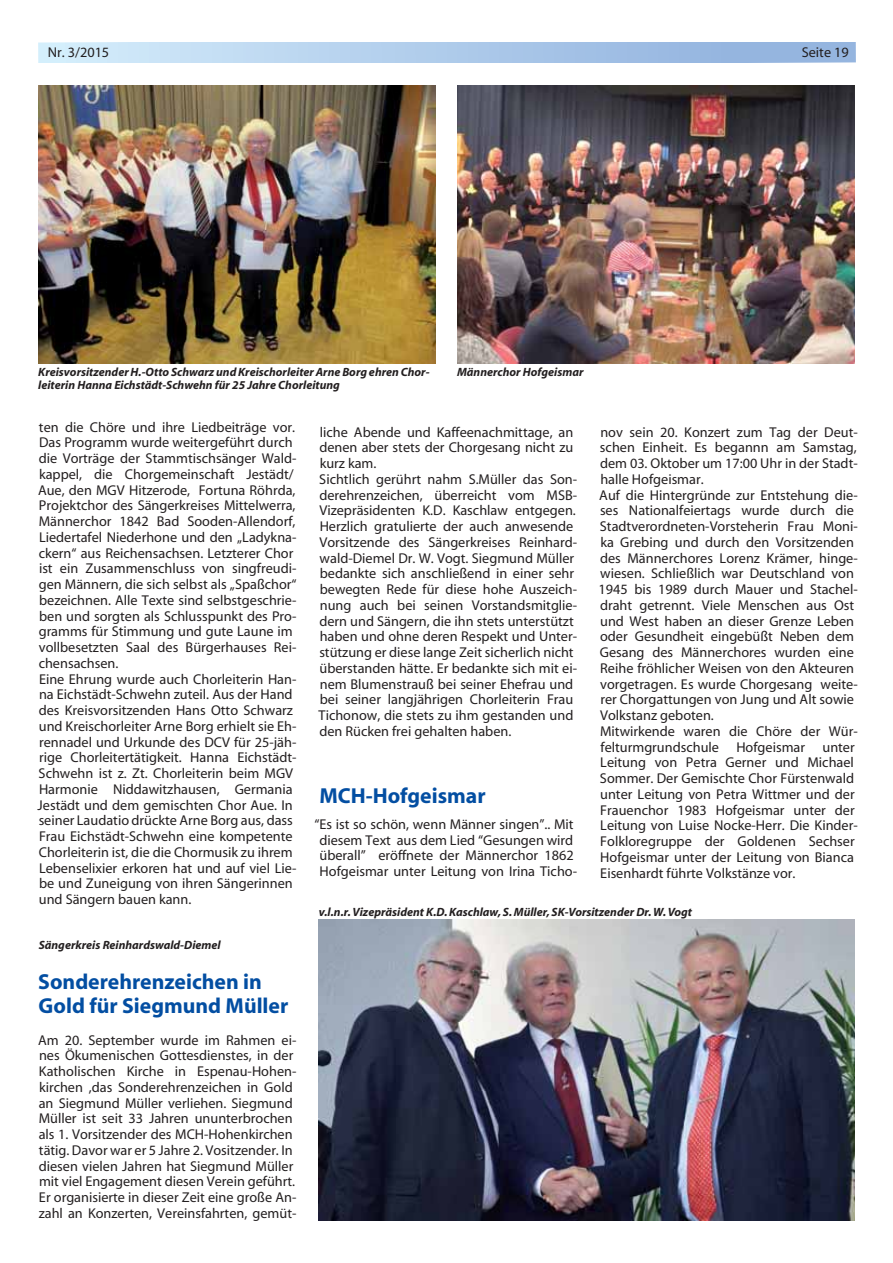
<style>
.page{position:relative;width:893px;height:1263px;background:#fff}
.page>*{position:absolute;margin:0;border:0;box-sizing:border-box;transform-origin:0 0}
.t1{font:700 21.75px/24px "Myriad";color:#034ea2}
.t2{font:14.25px/15.8px "Myriad";color:#231f20}
.t3{font:italic 700 12px/13.5px "Myriad";color:#231f20}
</style>
<div class="page">
<img style="left:38px;top:85px;width:397px;height:279px">
<svg style="left:38px;top:43px;width:818px;height:19px"></svg>
<img style="left:319px;top:920px;width:536px;height:300px">
<img style="left:458px;top:85px;width:397px;height:279px">
<p class="t2" style="left:48px;top:46px;width:63px">Nr. 3/2015</p>
<p class="t2" style="left:802px;top:46px;width:48px">Seite 19</p>
<p class="t3" style="left:38px;top:366px;width:393px">Kreisvorsitzender H.-Otto Schwarz und Kreischorleiter Arne Borg ehren Chor&shy;leiterin Hanna Eichstädt-Schwehn für 25 Jahre Chorleitung</p>
<p class="t3" style="left:457px;top:366px;width:128px">Männerchor Hofgeismar</p>
<p class="t2" style="left:38px;top:420px;width:261px">ten die Chöre und ihre Liedbeiträge vor.<br>Das Programm wurde weitergeführt durch die Vorträge der Stammtischsänger Wald&shy;kappel, die Chorgemeinschaft Jestädt/ Aue, den MGV Hitzerode, Fortuna Röhrda, Projektchor des Sängerkreises Mittelwerra, Männerchor 1842 Bad Sooden-Allendorf, Liedertafel Niederhone und den „Ladykna&shy;ckern“ aus Reichensachsen. Letzterer Chor ist ein Zusammenschluss von singfreudi&shy;gen Männern, die sich selbst als „Spaßchor“ bezeichnen. Alle Texte sind selbstgeschrie&shy;ben und sorgten als Schlusspunkt des Pro&shy;gramms für Stimmung und gute Laune im vollbesetzten Saal des Bürgerhauses Rei&shy;chensachsen.<br>Eine Ehrung wurde auch Chorleiterin Han&shy;na Eichstädt-Schwehn zuteil. Aus der Hand des Kreisvorsitzenden Hans Otto Schwarz und Kreischorleiter Arne Borg erhielt sie Eh&shy;rennadel und Urkunde des DCV für 25-jäh&shy;rige Chorleitertätigkeit. Hanna Eichstädt-Schwehn ist z. Zt. Chorleiterin beim MGV Harmonie Niddawitzhausen, Germania Jestädt und dem gemischten Chor Aue. In seiner Laudatio drückte Arne Borg aus, dass Frau Eichstädt-Schwehn eine kompetente Chorleiterin ist, die die Chormusik zu ihrem Lebenselixier erkoren hat und auf viel Lie&shy;be und Zuneigung von ihren Sängerinnen und Sängern bauen kann.</p>
<p class="t3" style="left:39px;top:939px;width:183px">Sängerkreis Reinhardswald-Diemel</p>
<h1 class="t1" style="left:38px;top:971px;width:252px">Sonderehrenzeichen in<br>Gold für Siegmund Müller</h1>
<p class="t2" style="left:38px;top:1033px;width:260px">Am 20. September wurde im Rahmen ei&shy;nes Ökumenischen Gottesdienstes, in der Katholischen Kirche in Espenau-Hohen&shy;kirchen ,das Sonderehrenzeichen in Gold an Siegmund Müller verliehen. Siegmund Müller ist seit 33 Jahren ununterbrochen als 1. Vorsitzender des MCH-Hohenkirchen tätig. Davor war er 5 Jahre 2. Vositzender. In diesen vielen Jahren hat Siegmund Müller mit viel Engagement diesen Verein geführt.<br>Er organisierte in dieser Zeit eine große An&shy;zahl an Konzerten, Vereinsfahrten, gemüt-</p>
<p class="t2" style="left:319px;top:425px;width:260px">liche Abende und Kaffeenachmittage, an denen aber stets der Chorgesang nicht zu kurz kam.<br>Sichtlich gerührt nahm S.Müller das Son&shy;derehrenzeichen, überreicht vom MSB-Vizepräsidenten K.D. Kaschlaw entgegen.<br>Herzlich gratulierte der auch anwesende Vorsitzende des Sängerkreises Reinhard&shy;wald-Diemel Dr. W. Vogt. Siegmund Müller bedankte sich anschließend in einer sehr bewegten Rede für diese hohe Auszeich&shy;nung auch bei seinen Vorstandsmitglie&shy;dern und Sängern, die ihn stets unterstützt haben und ohne deren Respekt und Unter&shy;stützung er diese lange Zeit sicherlich nicht überstanden hätte. Er bedankte sich mit ei&shy;nem Blumenstrauß bei seiner Ehefrau und bei seiner langjährigen Chorleiterin Frau Tichonow, die stets zu ihm gestanden und den Rücken frei gehalten haben.</p>
<h1 class="t1" style="left:319px;top:786px;width:168px">MCH-Hofgeismar</h1>
<p class="t2" style="left:314px;top:817px;width:264px;text-align:center">“Es ist so schön, wenn Männer singen”.. Mit diesem Text aus dem Lied “Gesungen wird überall” eröffnete der Männerchor 1862<br>Hofgeismar unter Leitung von Irina Ticho-</p>
<p class="t2" style="left:599px;top:425px;width:261px">nov sein 20. Konzert zum Tag der Deut&shy;schen Einheit. Es begannn am Samstag, dem 03. Oktober um 17:00 Uhr in der Stadt&shy;halle Hofgeismar.<br>Auf die Hintergründe zur Entstehung die&shy;ses Nationalfeiertags wurde durch die Stadtverordneten-Vorsteherin Frau Moni&shy;ka Grebing und durch den Vorsitzenden des Männerchores Lorenz Krämer, hinge&shy;wiesen. Schließlich war Deutschland von 1945 bis 1989 durch Mauer und Stachel&shy;draht getrennt. Viele Menschen aus Ost und West haben an dieser Grenze Leben oder Gesundheit eingebüßt Neben dem Gesang des Männerchores wurden eine Reihe fröhlicher Weisen von den Akteuren vorgetragen. Es wurde Chorgesang weite&shy;rer Chorgattungen von Jung und Alt sowie Volkstanz geboten.<br>Mitwirkende waren die Chöre der Wür&shy;felturmgrundschule Hofgeismar unter Leitung von Petra Gerner und Michael Sommer. Der Gemischte Chor Fürstenwald unter Leitung von Petra Wittmer und der Frauenchor 1983 Hofgeismar unter der Leitung von Luise Nocke-Herr. Die Kinder-Folkloregruppe der Goldenen Sechser Hofgeismar unter der Leitung von Bianca Eisenhardt führte Volkstänze vor.</p>
<p class="t3" style="left:319px;top:906px;width:375px">v.l.n.r. Vizepräsident K.D. Kaschlaw, S. Müller, SK-Vorsitzender Dr. W. Vogt</p>
</div>
